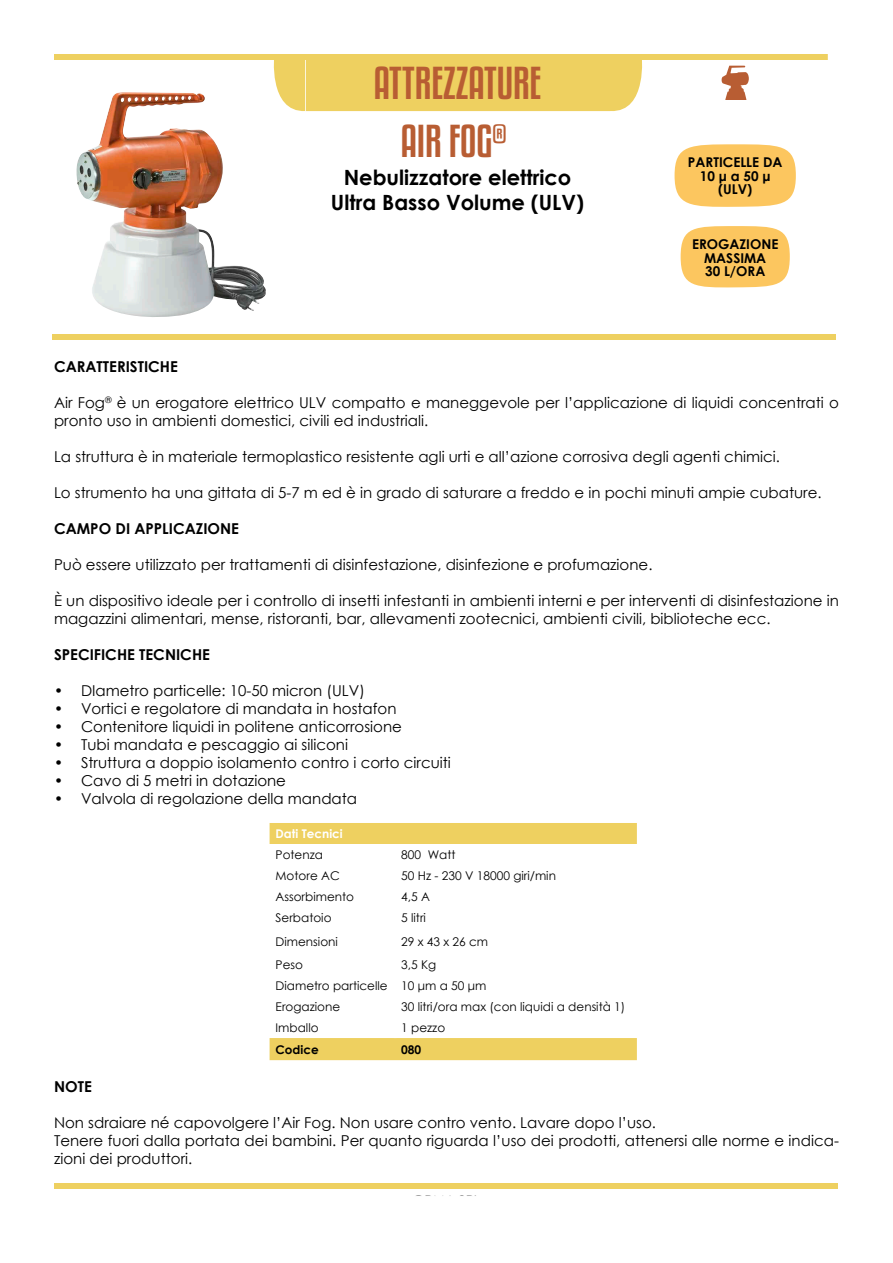
<style>
.page{position:relative;width:893px;height:1263px;background:#fff}
.page>*{position:absolute;margin:0;border:0;box-sizing:border-box;transform-origin:0 0}
.t1{font:40.5px/57.9px "Kenyan Coffee Rg";color:#b85d33;text-align:center}
.t2{font:700 21px/25.2px "Century Gothic";color:#000;text-align:center}
.t3{font:15px/18px "Century Gothic";color:#000}
.t4{font:700 15px "Century Gothic";color:#000}
.t5{font:700 13.5px/13.5px "Century Gothic";color:#000;text-align:center}
.t6{font:12px/21px "Century Gothic";color:#000}
.t7{font:700 12px "Century Gothic";color:#fff}
.t8{font:700 12px "Century Gothic";color:#000}
</style>
<div class="page">
<div style="left:273px;top:60px;width:370px;height:52px;background:#eed060"></div>
<div style="left:54px;top:1184px;width:783px;height:5px;background:#eed060"></div>
<svg style="left:722px;top:66px;width:27px;height:34px"></svg>
<div style="left:52px;top:335px;width:784px;height:5px;background:#eed060"></div>
<div style="left:54px;top:54px;width:785px;height:6px;background:#eed060"></div>
<img style="left:76px;top:93px;width:190px;height:224px">
<svg style="left:270px;top:823px;width:367px;height:237px"></svg>
<hr style="left:270px;top:863px;width:124px;height:3px;background:#fff">
<hr style="left:397px;top:863px;width:240px;height:3px;background:#fff">
<hr style="left:270px;top:884px;width:124px;height:3px;background:#fff">
<hr style="left:397px;top:884px;width:240px;height:3px;background:#fff">
<hr style="left:270px;top:905px;width:124px;height:3px;background:#fff">
<hr style="left:397px;top:905px;width:240px;height:3px;background:#fff">
<hr style="left:270px;top:926px;width:124px;height:3px;background:#fff">
<hr style="left:397px;top:926px;width:240px;height:3px;background:#fff">
<hr style="left:270px;top:952px;width:124px;height:3px;background:#fff">
<hr style="left:397px;top:952px;width:240px;height:3px;background:#fff">
<hr style="left:270px;top:973px;width:124px;height:3px;background:#fff">
<hr style="left:397px;top:973px;width:240px;height:3px;background:#fff">
<hr style="left:270px;top:994px;width:124px;height:3px;background:#fff">
<hr style="left:397px;top:994px;width:240px;height:3px;background:#fff">
<hr style="left:270px;top:1015px;width:124px;height:3px;background:#fff">
<hr style="left:397px;top:1015px;width:240px;height:3px;background:#fff">
<hr style="left:394px;top:844px;width:3px;height:21px;background:#fff">
<hr style="left:394px;top:865px;width:3px;height:21px;background:#fff">
<hr style="left:394px;top:886px;width:3px;height:21px;background:#fff">
<hr style="left:394px;top:907px;width:3px;height:21px;background:#fff">
<hr style="left:394px;top:928px;width:3px;height:26px;background:#fff">
<hr style="left:394px;top:954px;width:3px;height:21px;background:#fff">
<hr style="left:394px;top:975px;width:3px;height:21px;background:#fff">
<hr style="left:394px;top:996px;width:3px;height:21px;background:#fff">
<hr style="left:394px;top:1017px;width:3px;height:21px;background:#fff">
<div style="left:675px;top:144px;width:121px;height:63px;background:#fcc65f;border-radius:50%"></div>
<div style="left:681px;top:226px;width:109px;height:62px;background:#fcc65f;border-radius:50%"></div>
<svg style="left:828px;top:54px;width:11px;height:6px"></svg>
<h1 class="t1" style="left:374px;top:52px;width:169px">ATTREZZATURE<br>AIR FOG<sup>®</sup></h1>
<h2 class="t2" style="left:331px;top:164px;width:255px">Nebulizzatore elettrico<br>Ultra Basso Volume (ULV)</h2>
<p class="t5" style="left:688px;top:155px;width:96px">PARTICELLE DA<br>10 μ a 50 μ (ULV)</p>
<p class="t5" style="left:692px;top:237px;width:88px">EROGAZIONE<br>MASSIMA<br>30 L/ORA</p>
<p class="t4" style="left:54px;top:355px;width:125px">CARATTERISTICHE</p>
<p class="t3" style="left:54px;top:393px;width:786px">Air Fog<sup>®</sup> è un erogatore elettrico ULV compatto e maneggevole per l’applicazione di liquidi concentrati o pronto uso in ambienti domestici, civili ed industriali.</p>
<p class="t3" style="left:54px;top:447px;width:728px">La struttura è in materiale termoplastico resistente agli urti e all’azione corrosiva degli agenti chimici.</p>
<p class="t3" style="left:54px;top:483px;width:769px">Lo strumento ha una gittata di 5-7 m ed è in grado di saturare a freddo e in pochi minuti ampie cubature.</p>
<p class="t4" style="left:54px;top:517px;width:187px">CAMPO DI APPLICAZIONE</p>
<p class="t3" style="left:54px;top:555px;width:600px">Può essere utilizzato per trattamenti di disinfestazione, disinfezione e profumazione.</p>
<p class="t3" style="left:54px;top:591px;width:786px">È un dispositivo ideale per i controllo di insetti infestanti in ambienti interni e per interventi di disinfestazione in magazzini alimentari, mense, ristoranti, bar, allevamenti zootecnici, ambienti civili, biblioteche ecc.</p>
<p class="t4" style="left:54px;top:643px;width:157px">SPECIFICHE TECNICHE</p>
<p class="t3" style="left:54px;top:681px;width:312px">• DIametro particelle: 10-50 micron (ULV)</p>
<p class="t3" style="left:54px;top:699px;width:344px">• Vortici e regolatore di mandata in hostafon</p>
<p class="t3" style="left:54px;top:717px;width:349px">• Contenitore liquidi in politene anticorrosione</p>
<p class="t3" style="left:54px;top:735px;width:296px">• Tubi mandata e pescaggio ai siliconi</p>
<p class="t3" style="left:54px;top:753px;width:398px">• Struttura a doppio isolamento contro i corto circuiti</p>
<p class="t3" style="left:54px;top:771px;width:234px">• Cavo di 5 metri in dotazione</p>
<p class="t3" style="left:54px;top:789px;width:305px">• Valvola di regolazione della mandata</p>
<p class="t7" style="left:276px;top:824px;width:69px">Dati Tecnici</p>
<p class="t6" style="left:276px;top:844px;width:49px">Potenza</p>
<p class="t6" style="left:401px;top:844px;width:56px">800 Watt</p>
<p class="t6" style="left:276px;top:865px;width:66px">Motore AC</p>
<p class="t6" style="left:401px;top:865px;width:156px">50 Hz - 230 V 18000 giri/min</p>
<p class="t6" style="left:276px;top:886px;width:80px">Assorbimento</p>
<p class="t6" style="left:401px;top:886px;width:30px">4,5 A</p>
<p class="t6" style="left:276px;top:907px;width:57px">Serbatoio</p>
<p class="t6" style="left:401px;top:907px;width:26px">5 litri</p>
<p class="t6" style="left:276px;top:930px;width:64px">Dimensioni</p>
<p class="t6" style="left:401px;top:930px;width:89px">29 x 43 x 26 cm</p>
<p class="t6" style="left:276px;top:954px;width:29px">Peso</p>
<p class="t6" style="left:276px;top:954px;width:212px;text-indent:126px">3,5 Kg<br>Diametro particelle 10 μm a 50 μm<br>Erogazione</p>
<p class="t6" style="left:401px;top:996px;width:226px">30 litri/ora max (con liquidi a densità 1)</p>
<p class="t6" style="left:276px;top:1017px;width:45px">Imballo</p>
<p class="t6" style="left:401px;top:1017px;width:46px">1 pezzo</p>
<p class="t8" style="left:276px;top:1040px;width:45px">Codice</p>
<p class="t8" style="left:401px;top:1040px;width:22px">080</p>
<p class="t4" style="left:54px;top:1075px;width:39px">NOTE</p>
<p class="t3" style="left:54px;top:1113px;width:786px">Non sdraiare né capovolgere l’Air Fog. Non usare contro vento. Lavare dopo l’uso.<br>Tenere fuori dalla portata dei bambini. Per quanto riguarda l’uso dei prodotti, attenersi alle norme e indica&shy;zioni dei produttori.</p>
</div>
